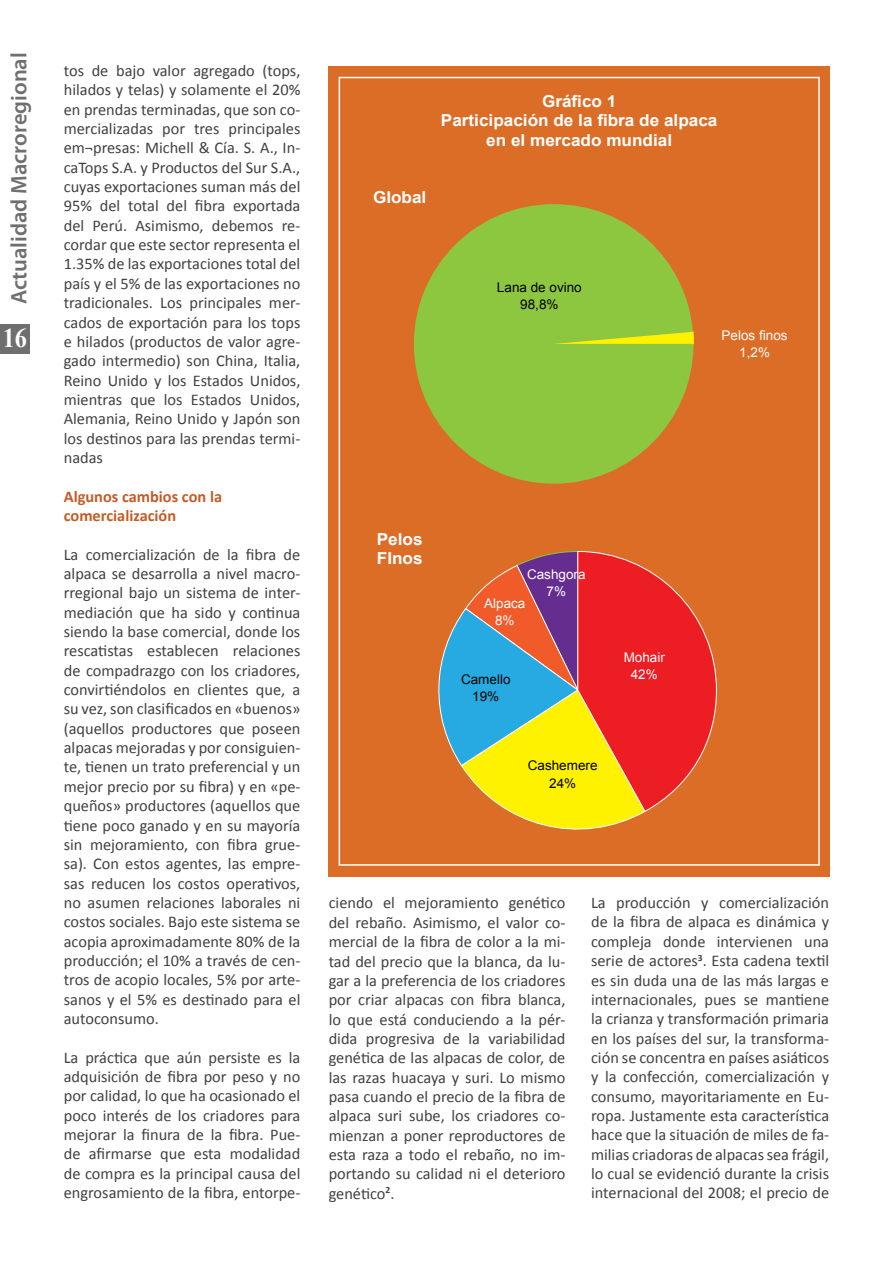
<style>
.page{position:relative;width:893px;height:1263px;background:#fff}
.page>*{position:absolute;margin:0;border:0;box-sizing:border-box;transform-origin:0 0}
.t1{font:700 27px "Times New Roman";color:#fff;scale:.9 1}
.t2{font:600 22.5px "Myriad Pro";color:#6f6f70}
.t3{font:700 16.5px/19.5px "Arial";color:#fff;text-align:center;scale:1.04 1}
.t4{font:16.35px/19.4px "Calibri";color:#414042;text-align:justify}
.t5{font:700 16.35px/19.4px "Calibri";color:#c35b26}
.t6{font:13.35px/17.2px "Arial";color:#fff;text-align:center}
.t7{font:13.35px/17.2px "Arial";color:#000;text-align:center}
</style>
<div class="page">
<div style="left:0;top:324px;width:30px;height:30px;background:#6f6f70"></div>
<div style="left:329px;top:66px;width:501px;height:811px;background:#dc6d27"></div>
<svg style="left:693px;top:331px;width:1px;height:14px"></svg>
<svg style="left:414px;top:204px;width:279px;height:280px;fill:#8dc63f"></svg>
<svg style="left:438px;top:551px;width:279px;height:279px"></svg>
<h2 class="t2" style="left:5px;top:304px;width:253px;rotate:-90deg">Actualidad Macroregional</h2>
<p class="t4" style="left:64px;top:61px;width:238px">tos de bajo valor agregado (tops, hilados y telas) y solamente el 20% en prendas terminadas, que son co&shy;mercializadas por tres principales em¬presas: Michell &amp; Cía. S. A., In&shy;caTops S.A. y Productos del Sur S.A., cuyas exportaciones suman más del 95% del total del fibra exportada del Perú. Asimismo, debemos re&shy;cordar que este sector representa el 1.35% de las exportaciones total del país y el 5% de las exportaciones no tradicionales. Los principales mer&shy;cados de exportación para los tops e hilados (productos de valor agre&shy;gado intermedio) son China, Italia, Reino Unido y los Estados Unidos, mientras que los Estados Unidos, Alemania, Reino Unido y Japón son los destinos para las prendas termi&shy;nadas</p>
<p class="t5" style="left:64px;top:486px;width:160px">Algunos cambios con la comercialización</p>
<p class="t4" style="left:64px;top:545px;width:238px">La comercialización de la fibra de alpaca se desarrolla a nivel macro&shy;rregional bajo un sistema de inter&shy;mediación que ha sido y continua siendo la base comercial, donde los rescatistas establecen relaciones de compadrazgo con los criadores, convirtiéndolos en clientes que, a su vez, son clasificados en «buenos» (aquellos productores que poseen alpacas mejoradas y por consiguien&shy;te, tienen un trato preferencial y un mejor precio por su fibra) y en «pe&shy;queños» productores (aquellos que tiene poco ganado y en su mayoría sin mejoramiento, con fibra grue&shy;sa). Con estos agentes, las empre&shy;sas reducen los costos operativos, no asumen relaciones laborales ni costos sociales. Bajo este sistema se acopia aproximadamente 80% de la producción; el 10% a través de cen&shy;tros de acopio locales, 5% por arte&shy;sanos y el 5% es destinado para el autoconsumo.</p>
<p class="t4" style="left:64px;top:1047px;width:238px">La práctica que aún persiste es la adquisición de fibra por peso y no por calidad, lo que ha ocasionado el poco interés de los criadores para mejorar la finura de la fibra. Pue&shy;de afirmarse que esta modalidad de compra es la principal causa del engrosamiento de la fibra, entorpe-</p>
<h1 class="t1" style="left:3px;top:320px;width:29px">16</h1>
<p class="t3" style="left:441px;top:92px;width:267px">Gráfico 1<br>Participación de la fibra de alpaca en el mercado mundial</p>
<p class="t3" style="left:373px;top:188px;width:53px">Global</p>
<p class="t7" style="left:497px;top:279px;width:86px">Lana de ovino<br>98,8%</p>
<p class="t6" style="left:722px;top:327px;width:68px">Pelos finos<br>1,2%</p>
<p class="t3" style="left:377px;top:529px;width:46px;text-align:left">Pelos<br>FInos</p>
<p class="t6" style="left:527px;top:565px;width:60px">Cashgora<br>7%</p>
<p class="t6" style="left:484px;top:595px;width:43px">Alpaca<br>8%</p>
<p class="t7" style="left:461px;top:671px;width:51px">Camello<br>19%</p>
<p class="t7" style="left:528px;top:757px;width:71px">Cashemere<br>24%</p>
<p class="t6" style="left:624px;top:648px;width:43px">Mohair<br>42%</p>
<p class="t4" style="left:329px;top:893px;width:238px">ciendo el mejoramiento genético del rebaño. Asimismo, el valor co&shy;mercial de la fibra de color a la mi&shy;tad del precio que la blanca, da lu&shy;gar a la preferencia de los criadores por criar alpacas con fibra blanca, lo que está conduciendo a la pér&shy;dida progresiva de la variabilidad genética de las alpacas de color, de las razas huacaya y suri. Lo mismo pasa cuando el precio de la fibra de alpaca suri sube, los criadores co&shy;mienzan a poner reproductores de esta raza a todo el rebaño, no im&shy;portando su calidad ni el deterioro genético<sup>2</sup>.</p>
<p class="t4" style="left:591px;top:893px;width:240px">La producción y comercialización de la fibra de alpaca es dinámica y compleja donde intervienen una serie de actores<sup>3</sup>. Esta cadena textil es sin duda una de las más largas e internacionales, pues se mantiene la crianza y transformación primaria en los países del sur, la transforma&shy;ción se concentra en países asiáticos y la confección, comercialización y consumo, mayoritariamente en Eu&shy;ropa. Justamente esta característica hace que la situación de miles de fa&shy;milias criadoras de alpacas sea frágil, lo cual se evidenció durante la crisis internacional del 2008; el precio de</p>
</div>
